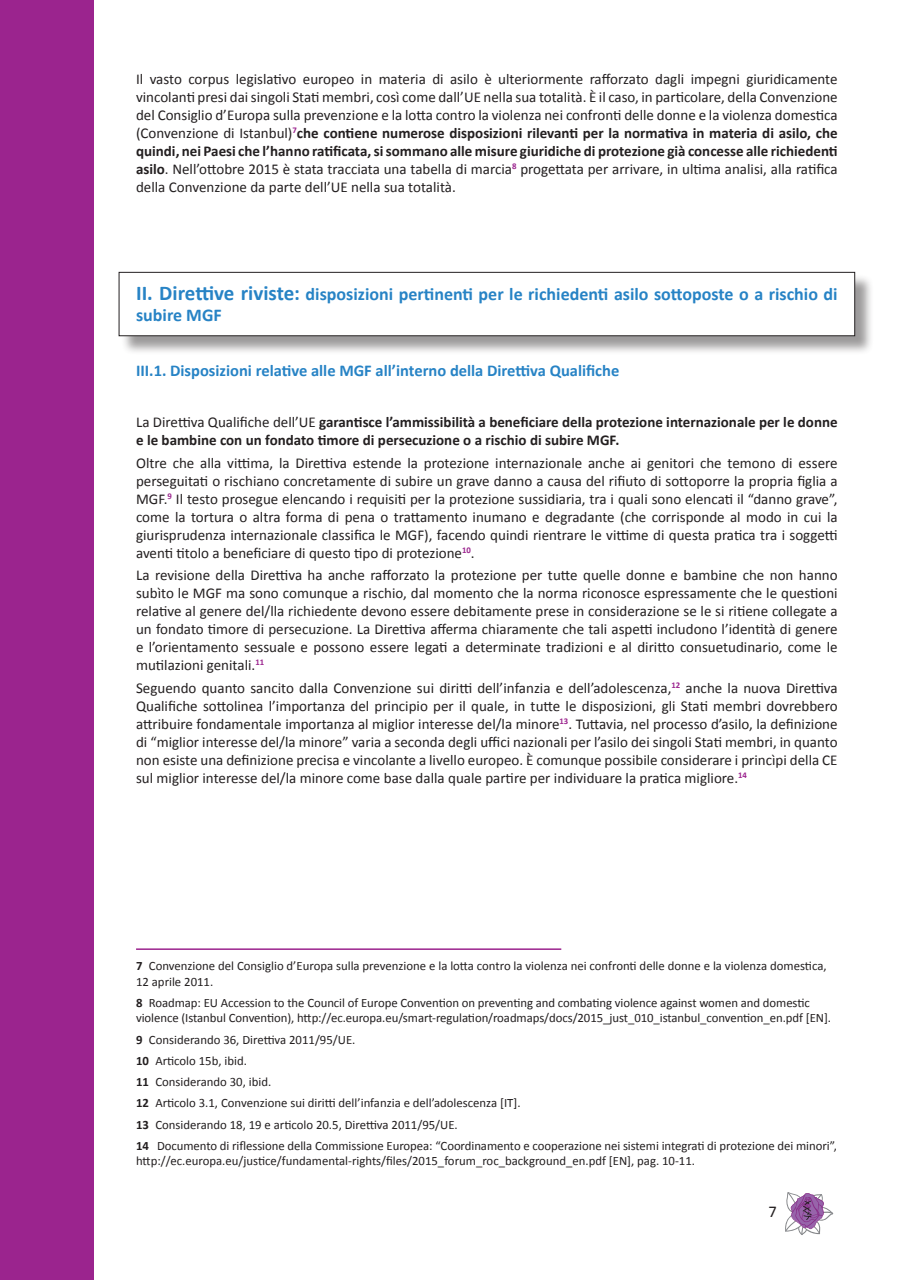
<style>
.page{position:relative;width:910px;height:1280px;background:#fff}
.page>*{position:absolute;margin:0;border:0;box-sizing:border-box;transform-origin:0 0}
.t1{font:700 18px/21px "Calibri";color:#2783c5}
.t2{font:700 16.5px "Calibri";color:#2783c5}
.t3{font:16.5px "Calibri";color:#231f20}
.t4{font:15px/18px "Calibri";color:#231f20;text-align:justify}
.t5{font:700 15px/18px "Calibri";color:#231f20}
.t6{font:12.75px/21.3px "Calibri";letter-spacing:-.005em;color:#231f20}
.s1{font-weight:700}
.s2{font-size:21px}
.s3{font-weight:400}
</style>
<div class="page">
<div style="left:0;top:0;width:94px;height:1280px;background:#9b248e"></div>
<svg style="left:785px;top:1192px;width:48px;height:43px"></svg>
<div style="left:121px;top:274px;width:753px;height:81px;background:#231f20;opacity:.45"></div>
<div style="left:119px;top:272px;width:736px;height:64px;background:#fff"></div>
<div style="left:119px;top:272px;width:736px;height:64px;border:1px solid #231f20"></div>
<hr style="left:136px;top:948px;width:425px;height:2px;background:#9b248e">
<p class="t4" style="left:136px;top:69px;width:703px">Il vasto corpus legislativo europeo in materia di asilo è ulteriormente rafforzato dagli impegni giuridicamente vincolanti presi dai singoli Stati membri, così come dall’UE nella sua totalità. È il caso, in particolare, della Convenzione del Consiglio d’Europa sulla prevenzione e la lotta contro la violenza nei confronti delle donne e la violenza domestica (Convenzione di Istanbul)<sup>7</sup><span class="s1">che contiene numerose disposizioni rilevanti per la normativa in materia di asilo, che quindi, nei Paesi che l’hanno ratificata, si sommano alle misure giuridiche di protezione già concesse alle richiedenti asilo</span>. Nell’ottobre 2015 è stata tracciata una tabella di marcia<sup>8</sup> progettata per arrivare, in ultima analisi, alla ratifica della Convenzione da parte dell’UE nella sua totalità.</p>
<p class="t1" style="left:136px;top:282px;width:703px"><span class="s2">II. Direttive riviste:</span> disposizioni pertinenti per le richiedenti asilo sottoposte o a rischio di subire MGF</p>
<p class="t2" style="left:136px;top:360px;width:485px">III.1. Disposizioni relative alle MGF all’interno della Direttiva Qualifiche</p>
<p class="t5" style="left:136px;top:413px;width:703px"><span class="s3">La Direttiva Qualifiche dell’UE</span> garantisce l’ammissibilità a beneficiare della protezione internazionale per le donne e le bambine con un fondato timore di persecuzione o a rischio di subire MGF.</p>
<p class="t4" style="left:136px;top:453px;width:703px">Oltre che alla vittima, la Direttiva estende la protezione internazionale anche ai genitori che temono di essere perseguitati o rischiano concretamente di subire un grave danno a causa del rifiuto di sottoporre la propria figlia a MGF.<sup>9</sup> Il testo prosegue elencando i requisiti per la protezione sussidiaria, tra i quali sono elencati il “danno grave”, come la tortura o altra forma di pena o trattamento inumano e degradante (che corrisponde al modo in cui la giurisprudenza internazionale classifica le MGF), facendo quindi rientrare le vittime di questa pratica tra i soggetti aventi titolo a beneficiare di questo tipo di protezione<sup>10</sup>.</p>
<p class="t4" style="left:136px;top:566px;width:703px">La revisione della Direttiva ha anche rafforzato la protezione per tutte quelle donne e bambine che non hanno subìto le MGF ma sono comunque a rischio, dal momento che la norma riconosce espressamente che le questioni relative al genere del/lla richiedente devono essere debitamente prese in considerazione se le si ritiene collegate a un fondato timore di persecuzione. La Direttiva afferma chiaramente che tali aspetti includono l’identità di genere e l’orientamento sessuale e possono essere legati a determinate tradizioni e al diritto consuetudinario, come le mutilazioni genitali.<sup>11</sup></p>
<p class="t4" style="left:136px;top:678px;width:703px">Seguendo quanto sancito dalla Convenzione sui diritti dell’infanzia e dell’adolescenza,<sup>12</sup> anche la nuova Direttiva Qualifiche sottolinea l’importanza del principio per il quale, in tutte le disposizioni, gli Stati membri dovrebbero attribuire fondamentale importanza al miglior interesse del/la minore<sup>13</sup>. Tuttavia, nel processo d’asilo, la definizione di “miglior interesse del/la minore” varia a seconda degli uffici nazionali per l’asilo dei singoli Stati membri, in quanto non esiste una definizione precisa e vincolante a livello europeo. È comunque possibile considerare i princìpi della CE sul miglior interesse del/la minore come base dalla quale partire per individuare la pratica migliore.<sup>14</sup></p>
<p class="t6" style="left:136px;top:958px;width:692px;line-height:15.3px"><span class="s1">7</span> Convenzione del Consiglio d’Europa sulla prevenzione e la lotta contro la violenza nei confronti delle donne e la violenza domestica,<br>12 aprile 2011.</p>
<p class="t6" style="left:136px;top:994px;width:696px;line-height:15.3px"><span class="s1">8</span> Roadmap: EU Accession to the Council of Europe Convention on preventing and combating violence against women and domestic violence (Istanbul Convention), http://ec.europa.eu/smart-regulation/roadmaps/docs/2015_just_010_istanbul_convention_en.pdf [EN].</p>
<p class="t6" style="left:136px;top:1028px;width:702px"><span class="s1">9</span> Considerando 36, Direttiva 2011/95/UE.<br><span class="s1">10</span> Articolo 15b, ibid.<br><span class="s1">11</span> Considerando 30, ibid.<br><span class="s1">12</span> Articolo 3.1, Convenzione sui diritti dell’infanzia e dell’adolescenza [IT].<br><span class="s1">13</span> Considerando 18, 19 e articolo 20.5, Direttiva 2011/95/UE.<br><span class="s1">14</span> Documento di riflessione della Commissione Europea: “Coordinamento e cooperazione nei sistemi integrati di protezione dei minori”,</p>
<p class="t6" style="left:136px;top:1150px;width:561px">http://ec.europa.eu/justice/fundamental-rights/files/2015_forum_roc_background_en.pdf [EN], pag. 10-11.</p>
<p class="t3" style="left:768px;top:1201px;width:10px">7</p>
</div>
